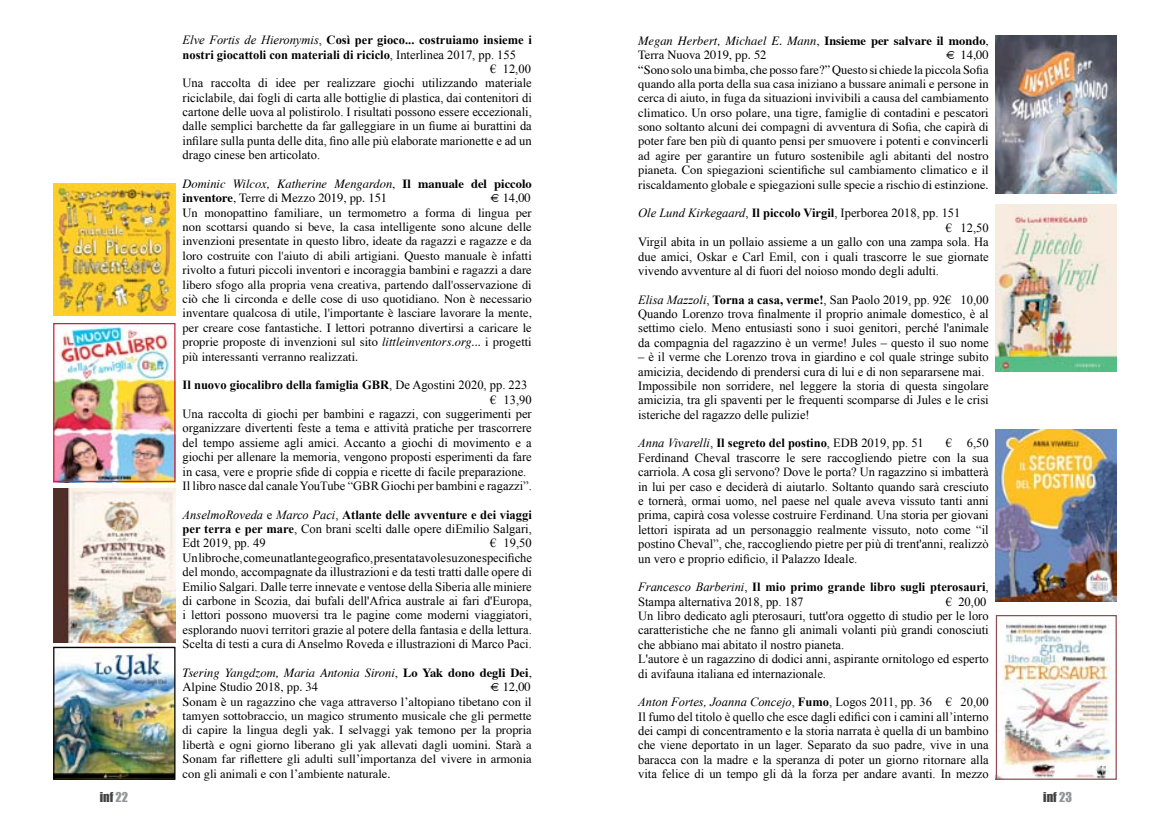
<style>
.page{position:relative;width:1170px;height:833px;background:#fff}
.page>*{position:absolute;margin:0;border:0;box-sizing:border-box;transform-origin:0 0}
.t1{font:12.5px/14.4px "Times New Roman";color:#000;text-align:justify}
.t2{font:12.5px/14.4px "Times";color:#000;text-align:justify}
.t3{font:700 12.5px/14.4px "Times New Roman";color:#000}
.t4{font:italic 12.5px/14.4px "Times";color:#000}
.t5{font:12.5px "Impact";color:#424242}
.s1{font-weight:400;font-style:italic}
.s2{font-weight:400}
.s3{font-style:normal}
.s4{font-weight:700;font-style:normal}
.s5{font-style:italic}
.s6{font-weight:700}
.s7{color:#939598}
</style>
<div class="page">
<img style="left:997px;top:617px;width:117px;height:161px">
<div style="left:995px;top:615px;width:121px;height:165px;border:1px solid #914d53"></div>
<img style="left:995px;top:429px;width:121px;height:172px">
<img style="left:995px;top:204px;width:121px;height:167px">
<img style="left:995px;top:35px;width:121px;height:158px">
<img style="left:55px;top:651px;width:118px;height:127px">
<div style="left:53px;top:647px;width:122px;height:133px;border:1px solid #000"></div>
<img style="left:53px;top:488px;width:122px;height:154px">
<img style="left:55px;top:325px;width:118px;height:155px">
<div style="left:53px;top:323px;width:122px;height:159px;border:1px solid #cc203b"></div>
<img style="left:54px;top:183px;width:121px;height:132px">
<p class="t3" style="left:182px;top:32px;width:351px"><span class="s1">Elve Fortis de Hieronymis</span><span class="s2">,</span> Così per gioco... costruiamo insieme i</p>
<p class="t3" style="left:182px;top:47px;width:335px">nostri giocattoli con materiali di riciclo<span class="s2">, Interlinea 2017, pp. 155</span></p>
<p class="t1" style="left:490px;top:61px;width:42px">€ 12,00</p>
<p class="t1" style="left:182px;top:76px;width:351px">Una raccolta di idee per realizzare giochi utilizzando materiale</p>
<p class="t1" style="left:182px;top:90px;width:351px">riciclabile, dai fogli di carta alle bottiglie di plastica, dai contenitori di</p>
<p class="t1" style="left:182px;top:104px;width:351px">cartone delle uova al polistirolo. I risultati possono essere eccezionali,</p>
<p class="t1" style="left:182px;top:119px;width:351px">dalle semplici barchette da far galleggiare in un fiume ai burattini da</p>
<p class="t1" style="left:182px;top:133px;width:350px">infilare sulla punta delle dita, fino alle più elaborate marionette e ad un</p>
<p class="t1" style="left:182px;top:148px;width:139px">drago cinese ben articolato.</p>
<p class="t4" style="left:182px;top:176px;width:351px">Dominic Wilcox, Katherine Mengardon<span class="s3">,</span> <span class="s4">Il manuale del piccolo inventore</span><span class="s3">, Terre di Mezzo 2019, pp. 151</span></p>
<p class="t2" style="left:182px;top:190px;width:351px;text-indent:308px">€ 14,00<br>Un monopattino familiare, un termometro a forma di lingua per non scottarsi quando si beve, la casa intelligente sono alcune delle invenzioni presentate in questo libro, ideate da ragazzi e ragazze e da loro costruite con l'aiuto di abili artigiani. Questo manuale è infatti rivolto a futuri piccoli inventori e incoraggia bambini e ragazzi a dare libero sfogo alla propria vena creativa, partendo dall'osservazione di ciò che li circonda e delle cose di uso quotidiano. Non è necessario inventare qualcosa di utile, l'importante è lasciare lavorare la mente, per creare cose fantastiche. I lettori potranno divertirsi a caricare le proprie proposte di invenzioni sul sito <span class="s5">littleinventors.org.</span>.. i progetti più interessanti verranno realizzati.</p>
<p class="t3" style="left:182px;top:377px;width:346px">Il nuovo giocalibro della famiglia GBR<span class="s2">, De Agostini 2020, pp. 223</span></p>
<p class="t1" style="left:490px;top:392px;width:43px">€ 13,90</p>
<p class="t1" style="left:182px;top:406px;width:351px">Una raccolta di giochi per bambini e ragazzi, con suggerimenti per</p>
<p class="t1" style="left:182px;top:421px;width:351px">organizzare divertenti feste a tema e attività pratiche per trascorrere</p>
<p class="t1" style="left:182px;top:435px;width:351px">del tempo assieme agli amici. Accanto a giochi di movimento e a</p>
<p class="t1" style="left:182px;top:449px;width:351px">giochi per allenare la memoria, vengono proposti esperimenti da fare</p>
<p class="t1" style="left:182px;top:464px;width:345px">in casa, vere e proprie sfide di coppia e ricette di facile preparazione.</p>
<p class="t1" style="left:182px;top:478px;width:351px">Il libro nasce dal canale YouTube “GBR Giochi per bambini e ragazzi”.</p>
<p class="t1" style="left:182px;top:507px;width:351px"><span class="s5">AnselmoRoveda</span> e <span class="s5">Marco Paci</span>, <span class="s6">Atlante delle avventure e dei viaggi per terra e per mare</span>, Con brani scelti dalle opere diEmilio Salgari, Edt 2019, pp. 49</p>
<p class="t1" style="left:182px;top:536px;width:351px;text-indent:308px">€ 19,50<br>Un libro che, come un atlante geografico, presenta tavole su zone specifiche del mondo, accompagnate da illustrazioni e da testi tratti dalle opere di Emilio Salgari. Dalle terre innevate e ventose della Siberia alle miniere di carbone in Scozia, dai bufali dell'Africa australe ai fari d'Europa, i lettori possono muoversi tra le pagine come moderni viaggiatori, esplorando nuovi territori grazie al potere della fantasia e della lettura.<br>Scelta di testi a cura di Anselmo Roveda e illustrazioni di Marco Paci.</p>
<p class="t4" style="left:182px;top:664px;width:351px">Tsering Yangdzom, Maria Antonia Sironi<span class="s3">,</span> <span class="s4">Lo Yak dono degli Dei</span><span class="s3">,<br>Alpine Studio 2018, pp. 34</span></p>
<p class="t2" style="left:182px;top:679px;width:351px;text-indent:308px">€ 12,00<br>Sonam è un ragazzino che vaga attraverso l’altopiano tibetano con il tamyen sottobraccio, un magico strumento musicale che gli permette di capire la lingua degli yak. I selvaggi yak temono per la propria libertà e ogni giorno liberano gli yak allevati dagli uomini. Starà a Sonam far riflettere gli adulti sull’importanza del vivere in armonia con gli animali e con l’ambiente naturale.</p>
<p class="t4" style="left:638px;top:32px;width:352px">Megan Herbert, Michael E. Mann<span class="s3">,</span> <span class="s4">Insieme per salvare il mondo</span><span class="s3">,<br>Terra Nuova 2019, pp. 52</span></p>
<p class="t2" style="left:638px;top:47px;width:352px;text-indent:308px">€ 14,00 “Sono solo una bimba, che posso fare?” Questo si chiede la piccola Sofia quando alla porta della sua casa iniziano a bussare animali e persone in cerca di aiuto, in fuga da situazioni invivibili a causa del cambiamento climatico. Un orso polare, una tigre, famiglie di contadini e pescatori sono soltanto alcuni dei compagni di avventura di Sofia, che capirà di poter fare ben più di quanto pensi per smuovere i potenti e convincerli ad agire per garantire un futuro sostenibile agli abitanti del nostro pianeta. Con spiegazioni scientifiche sul cambiamento climatico e il riscaldamento globale e spiegazioni sulle specie a rischio di estinzione.</p>
<p class="t1" style="left:638px;top:206px;width:324px"><span class="s5">Ole Lund Kirkegaard</span>, <span class="s6">Il piccolo Virgil</span>, Iperborea 2018, pp. 151</p>
<p class="t1" style="left:945px;top:220px;width:44px">€ 12,50</p>
<p class="t1" style="left:638px;top:234px;width:352px">Virgil abita in un pollaio assieme a un gallo con una zampa sola. Ha</p>
<p class="t1" style="left:638px;top:249px;width:352px">due amici, Oskar e Carl Emil, con i quali trascorre le sue giornate</p>
<p class="t1" style="left:638px;top:263px;width:302px">vivendo avventure al di fuori del noioso mondo degli adulti.</p>
<p class="t1" style="left:638px;top:292px;width:352px"><span class="s5">Elisa Mazzoli</span>, <span class="s6">Torna a casa, verme!</span>, San Paolo 2019, pp. 92€ 10,00<br>Quando Lorenzo trova finalmente il proprio animale domestico, è al settimo cielo. Meno entusiasti sono i suoi genitori, perché l'animale da compagnia del ragazzino è un verme! Jules – questo il suo nome</p>
<p class="t1" style="left:638px;top:349px;width:352px;text-align:left">– è il verme che Lorenzo trova in giardino e col quale stringe subito amicizia, decidendo di prendersi cura di lui e di non separarsene mai.<br>Impossibile non sorridere, nel leggere la storia di questa singolare amicizia, tra gli spaventi per le frequenti scomparse di Jules e le crisi isteriche del ragazzo delle pulizie!</p>
<p class="t3" style="left:638px;top:436px;width:287px"><span class="s1">Anna Vivarelli</span><span class="s2">,</span> Il segreto del postino<span class="s2">, EDB 2019, pp. 51</span></p>
<p class="t1" style="left:638px;top:436px;width:352px;text-indent:308px">€ 6,50<br>Ferdinand Cheval trascorre le sere raccogliendo pietre con la sua carriola. A cosa gli servono? Dove le porta? Un ragazzino si imbatterà in lui per caso e deciderà di aiutarlo. Soltanto quando sarà cresciuto e tornerà, ormai uomo, nel paese nel quale aveva vissuto tanti anni prima, capirà cosa volesse costruire Ferdinand. Una storia per giovani lettori ispirata ad un personaggio realmente vissuto, noto come “il postino Cheval”, che, raccogliendo pietre per più di trent'anni, realizzò un vero e proprio edificio, il Palazzo Ideale.</p>
<p class="t3" style="left:638px;top:579px;width:352px"><span class="s1">Francesco Barberini</span><span class="s2">,</span> Il mio primo grande libro sugli pterosauri<span class="s2">,<br>Stampa alternativa 2018, pp. 187</span></p>
<p class="t1" style="left:638px;top:594px;width:352px;text-align:left;text-indent:308px">€ 20,00<br>Un libro dedicato agli pterosauri, tutt'ora oggetto di studio per le loro caratteristiche che ne fanno gli animali volanti più grandi conosciuti che abbiano mai abitato il nostro pianeta.<br>L'autore è un ragazzino di dodici anni, aspirante ornitologo ed esperto di avifauna italiana ed internazionale.</p>
<p class="t1" style="left:638px;top:694px;width:352px"><span class="s5">Anton Fortes, Joanna Concejo</span>, <span class="s6">Fumo</span>, Logos 2011, pp. 36 € 20,00<br>Il fumo del titolo è quello che esce dagli edifici con i camini all’interno dei campi di concentramento e la storia narrata è quella di un bambino che viene deportato in un lager. Separato da suo padre, vive in una baracca con la madre e la speranza di poter un giorno ritornare alla vita felice di un tempo gli dà la forza per andare avanti. In mezzo</p>
<p class="t5" style="left:100px;top:787px;width:30px">inf <span class="s7">22</span></p>
<p class="t5" style="left:1043px;top:787px;width:30px">inf <span class="s7">23</span></p>
</div>
